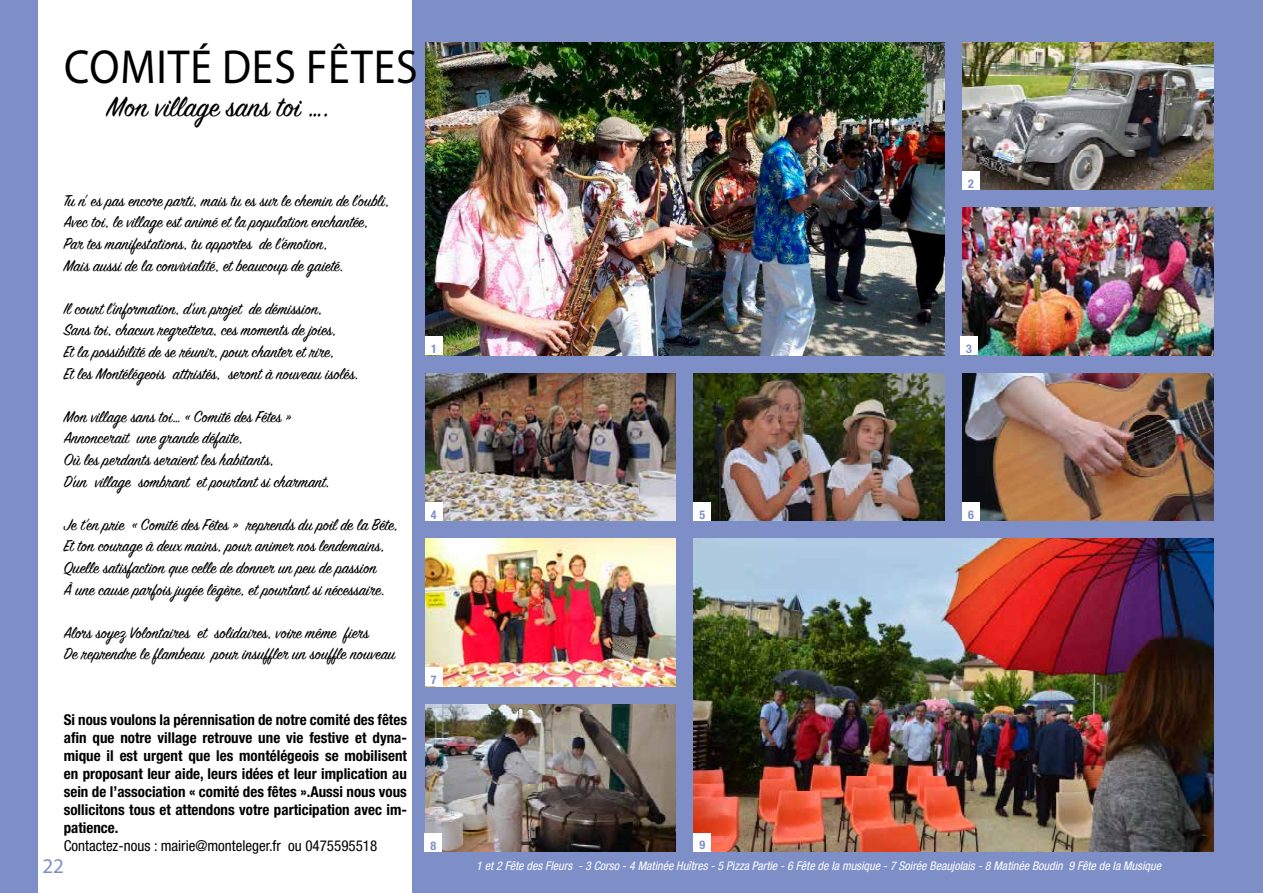
<style>
.page{position:relative;width:1263px;height:893px;background:#fff}
.page>*{position:absolute;margin:0;border:0;box-sizing:border-box;transform-origin:0 0}
.t1{font:48px "Myriad Pro";letter-spacing:.02em;color:#000;scale:.91 1}
.t2{font:31.5px "Sign Painter House Script";color:#000}
.t3{font:21px "Myriad Pro";color:#7e8fc7}
.t4{font:18px/21.6px "Sign Painter House Script";color:#000}
.t5{font:700 condensed 15px/18px "Helvetica Neue LT Std";color:#000;text-align:justify}
.t6{font:condensed 15px "Helvetica Neue LT Std";color:#000}
.t7{font:15px "Myriad Pro";color:#fff}
.t8{font:italic condensed 12px "Helvetica Neue LT Std";color:#fff}
.t9{font:700 condensed 12px "Helvetica Neue LT Std";color:#7e8fc7}
</style>
<div class="page">
<div style="left:0;top:0;width:38px;height:893px;background:#7e8fc7"></div>
<div style="left:412px;top:0;width:851px;height:893px;background:#7e8fc7"></div>
<img style="left:963px;top:43px;width:250px;height:147px">
<img style="left:963px;top:208px;width:250px;height:147px">
<img style="left:425px;top:373px;width:251px;height:148px">
<img style="left:694px;top:373px;width:251px;height:148px">
<img style="left:963px;top:373px;width:250px;height:148px">
<img style="left:425px;top:539px;width:251px;height:147px">
<img style="left:425px;top:704px;width:251px;height:147px">
<img style="left:694px;top:539px;width:519px;height:312px">
<img style="left:425px;top:43px;width:520px;height:312px">
<div style="left:425px;top:337px;width:18px;height:18px;background:#fff"></div>
<div style="left:962px;top:171px;width:18px;height:19px;background:#fff"></div>
<div style="left:960px;top:337px;width:18px;height:18px;background:#fff"></div>
<div style="left:425px;top:502px;width:17px;height:19px;background:#fff"></div>
<div style="left:694px;top:502px;width:17px;height:19px;background:#fff"></div>
<div style="left:962px;top:502px;width:18px;height:19px;background:#fff"></div>
<div style="left:425px;top:668px;width:17px;height:18px;background:#fff"></div>
<div style="left:425px;top:833px;width:17px;height:19px;background:#fff"></div>
<div style="left:694px;top:833px;width:17px;height:18px;background:#fff"></div>
<h1 class="t1" style="left:64px;top:37px;width:390px">COMITÉ DES FÊTES</h1>
<h2 class="t2" style="left:107px;top:87px;width:225px">Mon village sans toi ….</h2>
<p class="t4" style="left:64px;top:191px;width:327px">Tu n’ es pas encore parti, mais tu es sur le chemin de l’oubli, Avec toi, le village est animé et la population enchantée, Par tes manifestations, tu apportes de l’émotion,<br>Mais aussi de la convivialité, et beaucoup de gaieté.</p>
<p class="t4" style="left:64px;top:299px;width:296px">Il court l’information, d’un projet de démission,<br>Sans toi, chacun regrettera, ces moments de joies,<br>Et la possibilité de se réunir, pour chanter et rire,<br>Et les Montélégeois attristés, seront à nouveau isolés.</p>
<p class="t4" style="left:64px;top:407px;width:267px">Mon village sans toi… « Comité des Fêtes » Annoncerait une grande défaite,<br>Où les perdants seraient les habitants,<br>D’un village sombrant et pourtant si charmant.</p>
<p class="t4" style="left:64px;top:515px;width:336px">Je t’en prie « Comité des Fêtes » reprends du poil de la Bête, Et ton courage à deux mains, pour animer nos lendemains, Quelle satisfaction que celle de donner un peu de passion<br>À une cause parfois jugée légère, et pourtant si nécessaire.</p>
<p class="t4" style="left:64px;top:623px;width:333px">Alors soyez Volontaires et solidaires, voire même fiers<br>De reprendre le flambeau pour insuffler un souffle nouveau</p>
<p class="t5" style="left:64px;top:711px;width:345px">Si nous voulons la pérennisation de notre comité des fêtes afin que notre village retrouve une vie festive et dyna&shy;mique il est urgent que les montélégeois se mobilisent en proposant leur aide, leurs idées et leur implication au sein de l’association « comité des fêtes ».Aussi nous vous sollicitons tous et attendons votre participation avec im&shy;patience.</p>
<p class="t6" style="left:64px;top:837px;width:315px">Contactez-nous : mairie@monteleger.fr ou 0475595518</p>
<p class="t9" style="left:431px;top:342px;width:7px">1</p>
<p class="t9" style="left:968px;top:176px;width:7px">2</p>
<p class="t9" style="left:966px;top:342px;width:7px">3</p>
<p class="t9" style="left:431px;top:507px;width:7px">4</p>
<p class="t9" style="left:699px;top:507px;width:7px">5</p>
<p class="t9" style="left:968px;top:507px;width:7px">6</p>
<p class="t9" style="left:431px;top:673px;width:7px">7</p>
<p class="t9" style="left:430px;top:838px;width:7px">8</p>
<p class="t9" style="left:699px;top:838px;width:7px">9</p>
<p class="t3" style="left:43px;top:853px;width:23px">22</p>
<p class="t7" style="left:1031px;top:859px;width:191px">À l’Abri du Château - Juin 2021</p>
<p class="t8" style="left:476px;top:858px;width:686px">1 et 2 Fête des Fleurs - 3 Corso - 4 Matinée Huîtres - 5 Pizza Partie - 6 Fête de la musique - 7 Soirée Beaujolais - 8 Matinée Boudin 9 Fête de la Musique</p>
</div>
